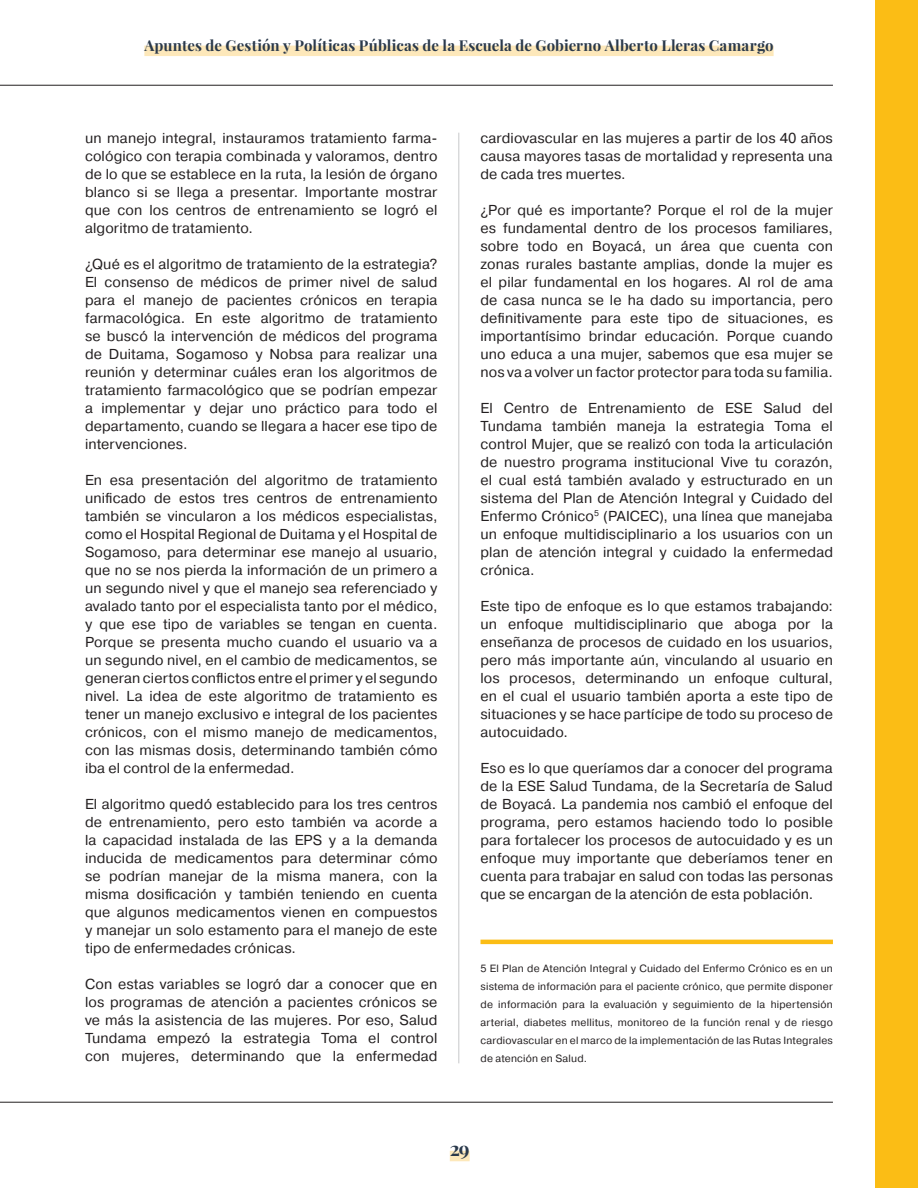
<style>
.page{position:relative;width:918px;height:1188px;background:#fff}
.page>*{position:absolute;margin:0;border:0;box-sizing:border-box;transform-origin:0 0}
.t1{font:700 19.5px "Playfair Display";color:#2a394b}
.t2{font:700 15px "Playfair Display";letter-spacing:.01em;color:#2a394b}
.Cuerpo_de_Texto{font:14.4px/18px "Pragmatica";letter-spacing:.01em;color:#231f20;text-align:justify}
.Nota_al_pie{font:10.5px/18px "Pragmatica";letter-spacing:.02em;color:#231f20;text-align:justify}
</style>
<div class="page">
<hr style="left:0;top:1102px;width:833px;height:1px;background:#231f20">
<hr style="left:0;top:85px;width:833px;height:1px;background:#231f20">
<div style="left:875px;top:0;width:43px;height:1188px;background:#fbbd15"></div>
<div style="left:450px;top:1151px;width:20px;height:10px;background:#fde8ba"></div>
<div style="left:144px;top:46px;width:630px;height:10px;background:#fde8ba"></div>
<hr style="left:481px;top:940px;width:352px;height:4px;background:#fbbd15">
<hr style="left:459px;top:133px;width:1px;height:930px;background:#c7c8ca">
<p class="t2" style="left:144px;top:36px;width:631px">Apuntes de Gestión y Políticas Públicas de la Escuela de Gobierno Alberto Lleras Camargo</p>
<p class="Cuerpo_de_Texto" style="left:85px;top:129px;width:354px">un manejo integral, instauramos tratamiento farma&shy;cológico con terapia combinada y valoramos, dentro de lo que se establece en la ruta, la lesión de órgano blanco si se llega a presentar. Importante mostrar que con los centros de entrenamiento se logró el algoritmo de tratamiento.</p>
<p class="Cuerpo_de_Texto" style="left:85px;top:255px;width:354px">¿Qué es el algoritmo de tratamiento de la estrategia?<br>El consenso de médicos de primer nivel de salud para el manejo de pacientes crónicos en terapia farmacológica. En este algoritmo de tratamiento se buscó la intervención de médicos del programa de Duitama, Sogamoso y Nobsa para realizar una reunión y determinar cuáles eran los algoritmos de tratamiento farmacológico que se podrían empezar a implementar y dejar uno práctico para todo el departamento, cuando se llegara a hacer ese tipo de intervenciones.</p>
<p class="Cuerpo_de_Texto" style="left:85px;top:471px;width:354px">En esa presentación del algoritmo de tratamiento unificado de estos tres centros de entrenamiento también se vincularon a los médicos especialistas, como el Hospital Regional de Duitama y el Hospital de Sogamoso, para determinar ese manejo al usuario, que no se nos pierda la información de un primero a un segundo nivel y que el manejo sea referenciado y avalado tanto por el especialista tanto por el médico, y que ese tipo de variables se tengan en cuenta.<br>Porque se presenta mucho cuando el usuario va a un segundo nivel, en el cambio de medicamentos, se generan ciertos conflictos entre el primer y el segundo nivel. La idea de este algoritmo de tratamiento es tener un manejo exclusivo e integral de los pacientes crónicos, con el mismo manejo de medicamentos, con las mismas dosis, determinando también cómo iba el control de la enfermedad.</p>
<p class="Cuerpo_de_Texto" style="left:85px;top:795px;width:354px">El algoritmo quedó establecido para los tres centros de entrenamiento, pero esto también va acorde a la capacidad instalada de las EPS y a la demanda inducida de medicamentos para determinar cómo se podrían manejar de la misma manera, con la misma dosificación y también teniendo en cuenta que algunos medicamentos vienen en compuestos y manejar un solo estamento para el manejo de este tipo de enfermedades crónicas.</p>
<p class="Cuerpo_de_Texto" style="left:85px;top:975px;width:354px">Con estas variables se logró dar a conocer que en los programas de atención a pacientes crónicos se ve más la asistencia de las mujeres. Por eso, Salud Tundama empezó la estrategia Toma el control con mujeres, determinando que la enfermedad</p>
<p class="Cuerpo_de_Texto" style="left:481px;top:129px;width:354px">cardiovascular en las mujeres a partir de los 40 años causa mayores tasas de mortalidad y representa una de cada tres muertes.</p>
<p class="Cuerpo_de_Texto" style="left:481px;top:201px;width:354px">¿Por qué es importante? Porque el rol de la mujer es fundamental dentro de los procesos familiares, sobre todo en Boyacá, un área que cuenta con zonas rurales bastante amplias, donde la mujer es el pilar fundamental en los hogares. Al rol de ama de casa nunca se le ha dado su importancia, pero definitivamente para este tipo de situaciones, es importantísimo brindar educación. Porque cuando uno educa a una mujer, sabemos que esa mujer se nos va a volver un factor protector para toda su familia.</p>
<p class="Cuerpo_de_Texto" style="left:481px;top:399px;width:354px">El Centro de Entrenamiento de ESE Salud del Tundama también maneja la estrategia Toma el control Mujer, que se realizó con toda la articulación de nuestro programa institucional Vive tu corazón, el cual está también avalado y estructurado en un sistema del Plan de Atención Integral y Cuidado del Enfermo Crónico<sup>5</sup> (PAICEC), una línea que manejaba un enfoque multidisciplinario a los usuarios con un plan de atención integral y cuidado la enfermedad crónica.</p>
<p class="Cuerpo_de_Texto" style="left:481px;top:597px;width:354px">Este tipo de enfoque es lo que estamos trabajando: un enfoque multidisciplinario que aboga por la enseñanza de procesos de cuidado en los usuarios, pero más importante aún, vinculando al usuario en los procesos, determinando un enfoque cultural, en el cual el usuario también aporta a este tipo de situaciones y se hace partícipe de todo su proceso de autocuidado.</p>
<p class="Cuerpo_de_Texto" style="left:481px;top:759px;width:354px">Eso es lo que queríamos dar a conocer del programa de la ESE Salud Tundama, de la Secretaría de Salud de Boyacá. La pandemia nos cambió el enfoque del programa, pero estamos haciendo todo lo posible para fortalecer los procesos de autocuidado y es un enfoque muy importante que deberíamos tener en cuenta para trabajar en salud con todas las personas que se encargan de la atención de esta población.</p>
<p class="Nota_al_pie" style="left:481px;top:960px;width:354px">5 El Plan de Atención Integral y Cuidado del Enfermo Crónico es en un sistema de información para el paciente crónico, que permite disponer de información para la evaluación y seguimiento de la hipertensión arterial, diabetes mellitus, monitoreo de la función renal y de riesgo cardiovascular en el marco de la implementación de las Rutas Integrales de atención en Salud.</p>
<h1 class="t1" style="left:450px;top:1136px;width:21px">29</h1>
</div>
